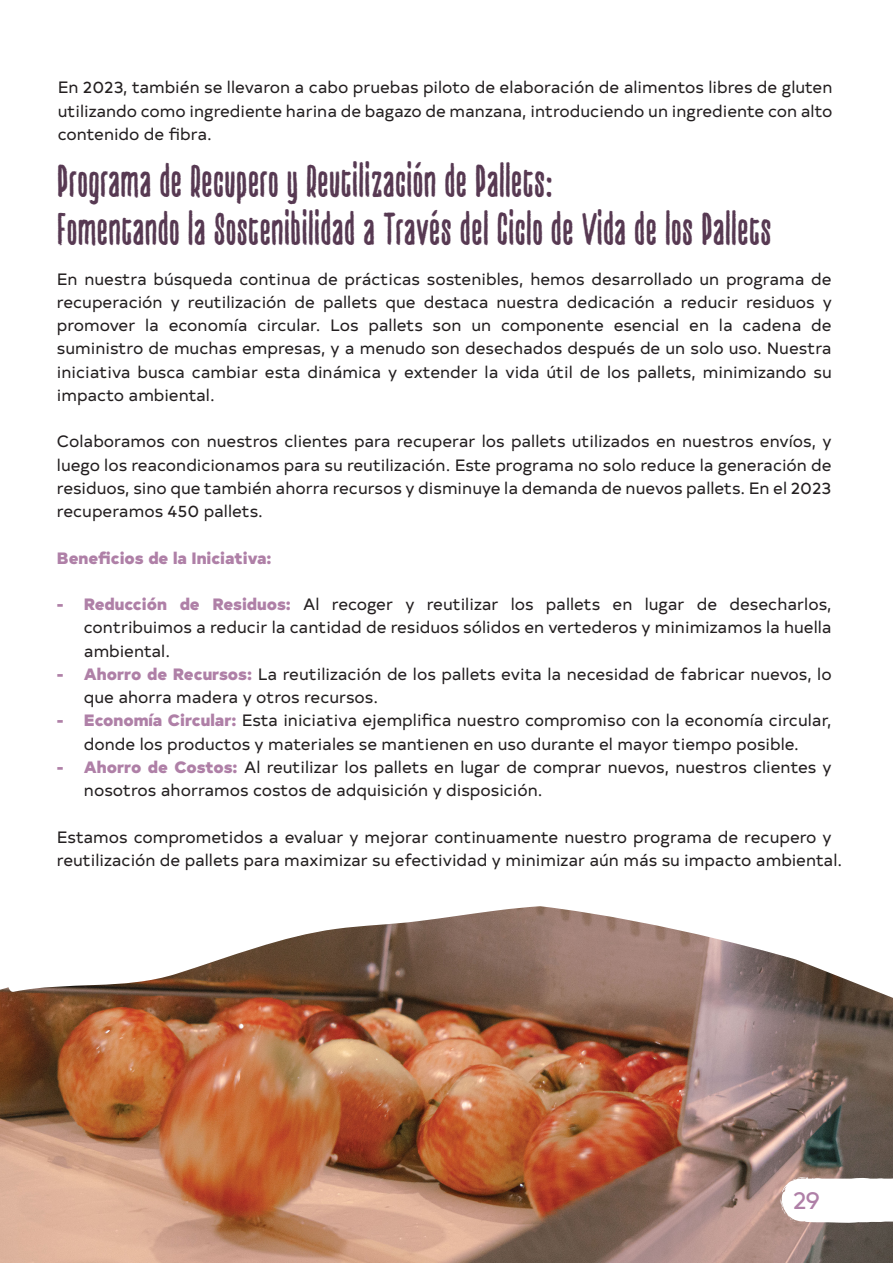
<style>
.page{position:relative;width:893px;height:1263px;background:#fff}
.page>*{position:absolute;margin:0;border:0;box-sizing:border-box;transform-origin:0 0}
.t1{font:500 43.5px/48px "Pura Font";letter-spacing:.025em;color:#573952}
.t2{font:24.45px "Typold";color:#af80a7}
.t3{font:16.5px/23.2px "Typold";color:#231f20;text-align:justify}
.t4{font:900 16.5px "Typold";color:#af80a7}
.s1{font-weight:900;color:#af80a7}
</style>
<div class="page">
<img style="left:0;top:906px;width:892px;height:357px">
<svg style="left:780px;top:1177px;width:112px;height:46px"></svg>
<p class="t3" style="left:58px;top:74px;width:776px">En 2023, también se llevaron a cabo pruebas piloto de elaboración de alimentos libres de gluten utilizando como ingrediente harina de bagazo de manzana, introduciendo un ingrediente con alto contenido de fibra.</p>
<h1 class="t1" style="left:58px;top:155px;width:715px">Programa de Recupero y Reutilización de Pallets:<br>Fomentando la Sostenibilidad a Través del Ciclo de Vida de los Pallets</h1>
<p class="t3" style="left:57px;top:266px;width:776px">En nuestra búsqueda continua de prácticas sostenibles, hemos desarrollado un programa de recuperación y reutilización de pallets que destaca nuestra dedicación a reducir residuos y promover la economía circular. Los pallets son un componente esencial en la cadena de suministro de muchas empresas, y a menudo son desechados después de un solo uso. Nuestra iniciativa busca cambiar esta dinámica y extender la vida útil de los pallets, minimizando su impacto ambiental.</p>
<p class="t3" style="left:57px;top:429px;width:776px">Colaboramos con nuestros clientes para recuperar los pallets utilizados en nuestros envíos, y luego los reacondicionamos para su reutilización. Este programa no solo reduce la generación de residuos, sino que también ahorra recursos y disminuye la demanda de nuevos pallets. En el 2023 recuperamos 450 pallets.</p>
<p class="t4" style="left:57px;top:544px;width:216px">Beneficios de la Iniciativa:</p>
<p class="t3" style="left:84px;top:591px;width:749px;text-indent:-27px"><span class="s1">- Reducción de Residuos:</span> Al recoger y reutilizar los pallets en lugar de desecharlos, contribuimos a reducir la cantidad de residuos sólidos en vertederos y minimizamos la huella ambiental.</p>
<p class="t3" style="left:84px;top:661px;width:749px;text-indent:-27px"><span class="s1">- Ahorro de Recursos:</span> La reutilización de los pallets evita la necesidad de fabricar nuevos, lo que ahorra madera y otros recursos.</p>
<p class="t3" style="left:57px;top:708px;width:776px;text-align:center"><span class="s1">- Economía Circular:</span> Esta iniciativa ejemplifica nuestro compromiso con la economía circular, donde los productos y materiales se mantienen en uso durante el mayor tiempo posible.</p>
<p class="t3" style="left:84px;top:754px;width:749px;text-indent:-27px"><span class="s1">- Ahorro de Costos:</span> Al reutilizar los pallets en lugar de comprar nuevos, nuestros clientes y nosotros ahorramos costos de adquisición y disposición.</p>
<p class="t3" style="left:57px;top:824px;width:786px">Estamos comprometidos a evaluar y mejorar continuamente nuestro programa de recupero y reutilización de pallets para maximizar su efectividad y minimizar aún más su impacto ambiental.</p>
<h2 class="t2" style="left:793px;top:1181px;width:29px">29</h2>
</div>
